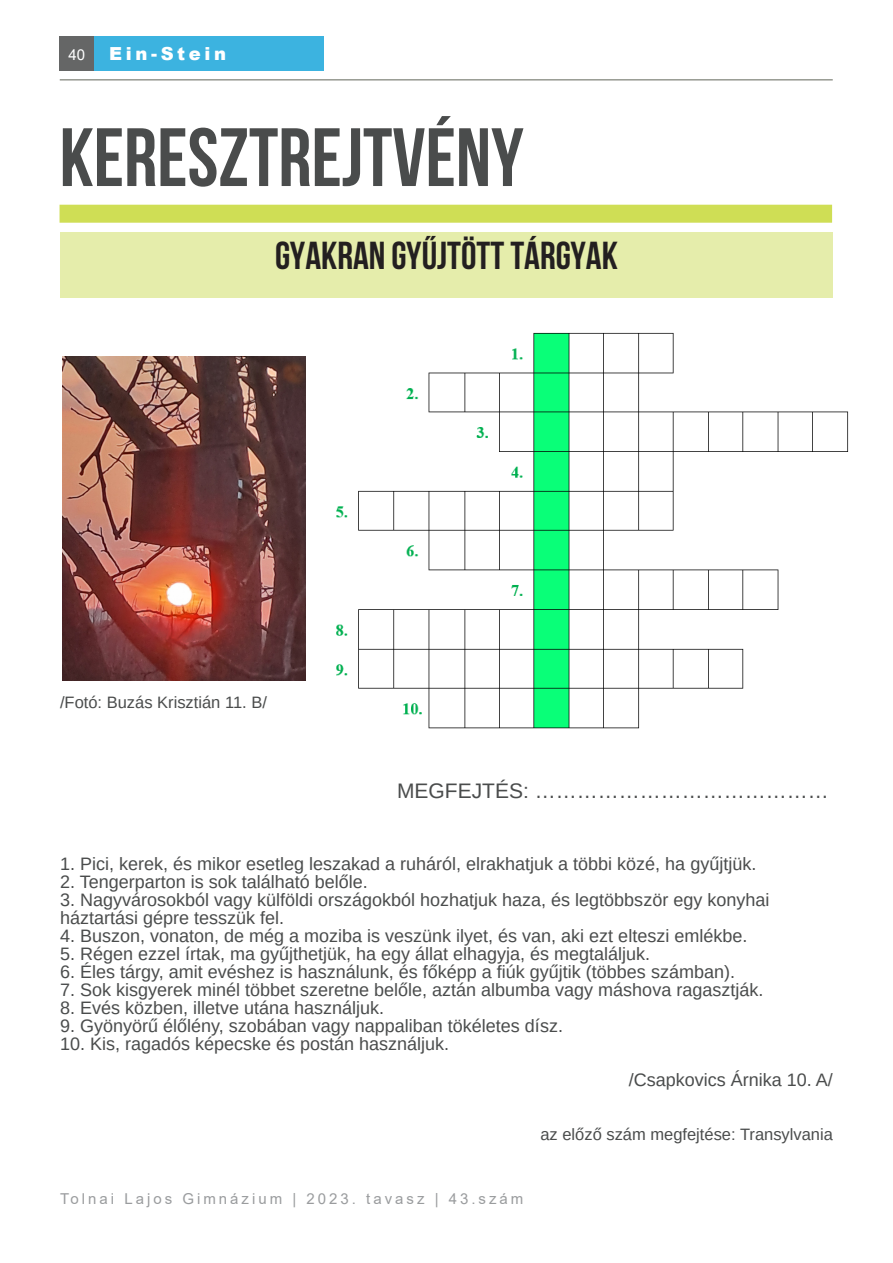
<style>
.page{position:relative;width:893px;height:1263px;background:#fff}
.page>*{position:absolute;margin:0;border:0;box-sizing:border-box;transform-origin:0 0}
.Heading_Master{font:700 82.5px "Bebas Neue";color:#4a4c4c}
.Body{font:700 39px "Bebas Neue";color:#231f20}
.Body-2{font:21px "Arimo";color:#4a4c4c}
.Body-3{font:18px/18px "Arimo";color:#4a4c4c}
.t1{font:900 18px "Arial";letter-spacing:.2em;color:#fff}
.Body-4{font:16.5px "Arimo";color:#4a4c4c}
.t2{font:15px "Arial";letter-spacing:.2em;color:#9a9c9e}
.t3{font:15px "Arial";color:#fff}
</style>
<div class="page">
<div style="left:60px;top:36px;width:34px;height:35px;background:#656666"></div>
<div style="left:94px;top:37px;width:230px;height:34px;background:#3cb3e0"></div>
<hr style="left:60px;top:79px;width:773px;height:1px;background:#73776c">
<div style="left:60px;top:205px;width:772px;height:18px;background:#cfde55"></div>
<div style="left:60px;top:233px;width:773px;height:65px;background:#e5edab"></div>
<img style="left:336px;top:332px;width:513px;height:397px">
<img style="left:63px;top:357px;width:243px;height:324px">
<p class="t3" style="left:68px;top:44px;width:18px">40</p>
<p class="t1" style="left:109px;top:41px;width:118px">Ein-Stein</p>
<p class="Heading_Master" style="left:60px;top:112px;width:466px">KERESZTREJTVÉNY</p>
<p class="Body" style="left:275px;top:235px;width:344px">GYAKRAN GYŰjTÖTT TÁRGYAK</p>
<p class="Body-4" style="left:60px;top:692px;width:208px">/Fotó: Buzás Krisztián 11. B/</p>
<p class="Body-2" style="left:397px;top:777px;width:433px">MEGFEJTÉS: ……………………………………</p>
<p class="Body-3" style="left:60px;top:855px;width:698px">1. Pici, kerek, és mikor esetleg leszakad a ruháról, elrakhatjuk a többi közé, ha gyűjtjük.</p>
<p class="Body-3" style="left:60px;top:873px;width:309px">2. Tengerparton is sok található belőle.</p>
<p class="Body-3" style="left:60px;top:891px;width:711px">3. Nagyvárosokból vagy külföldi országokból hozhatjuk haza, és legtöbbször egy konyhai háztartási gépre tesszük fel.</p>
<p class="Body-3" style="left:60px;top:927px;width:689px">4. Buszon, vonaton, de még a moziba is veszünk ilyet, és van, aki ezt elteszi emlékbe.</p>
<p class="Body-3" style="left:60px;top:945px;width:592px">5. Régen ezzel írtak, ma gyűjthetjük, ha egy állat elhagyja, és megtaláljuk.</p>
<p class="Body-3" style="left:60px;top:963px;width:676px">6. Éles tárgy, amit evéshez is használunk, és főképp a fiúk gyűjtik (többes számban).</p>
<p class="Body-3" style="left:60px;top:981px;width:705px">7. Sok kisgyerek minél többet szeretne belőle, aztán albumba vagy máshova ragasztják.</p>
<p class="Body-3" style="left:60px;top:999px;width:326px">8. Evés közben, illetve utána használjuk.</p>
<p class="Body-3" style="left:60px;top:1017px;width:504px">9. Gyönyörű élőlény, szobában vagy nappaliban tökéletes dísz.</p>
<p class="Body-3" style="left:60px;top:1035px;width:391px">10. Kis, ragadós képecske és postán használjuk.</p>
<p class="Body-3" style="left:629px;top:1071px;width:206px">/Csapkovics Árnika 10. A/</p>
<p class="Body-4" style="left:540px;top:1124px;width:294px">az előző szám megfejtése: Transylvania</p>
<p class="t2" style="left:60px;top:1189px;width:465px">Tolnai Lajos Gimnázium | 2023. tavasz | 43.szám</p>
</div>
